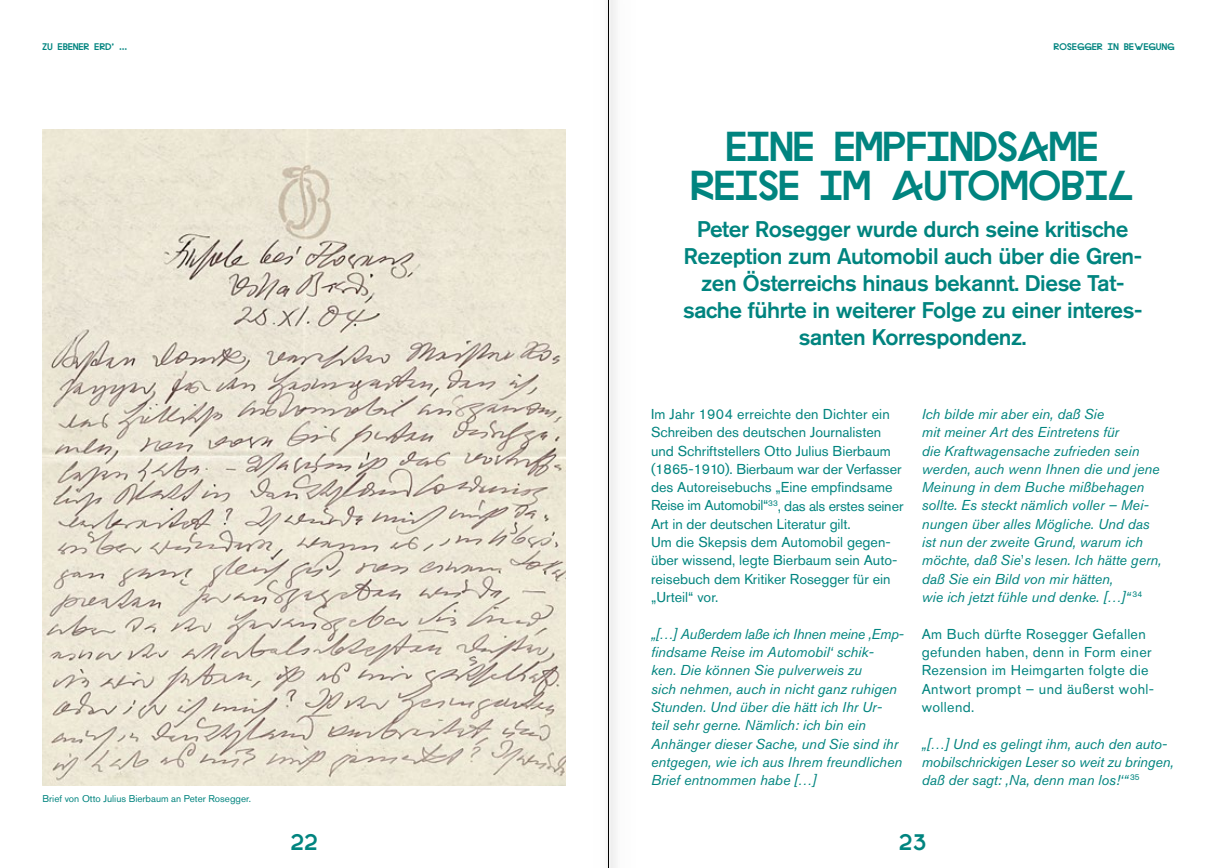
<style>
.page{position:relative;width:1217px;height:868px;background:#fff}
.page>*{position:absolute;margin:0;border:0;box-sizing:border-box;transform-origin:0 0}
.t1{font:39px/39px "Lyno Stan";letter-spacing:.02em;color:#00847f;text-align:center}
.t2{font:500 22.5px/27px "Akzidenz Grotesk Std";letter-spacing:-.02em;color:#00847f;text-align:center}
.t3{font:21px "Lyno Stan";color:#00847f}
.t4{font:italic 14.25px/18.3px "Akzidenz Grotesk Std";color:#00847f}
.t5{font:14.25px/18.3px "Akzidenz Grotesk Std";color:#00847f}
.t6{font:14.25px/18.3px "Akzidenz Grotesk Std";letter-spacing:.025em;color:#00847f}
.t7{font:9.75px "Akzidenz Grotesk Std";color:#00847f}
.t8{font:9px "Lyno Stan";letter-spacing:.05em;color:#00847f}
.s1{font-style:normal}
</style>
<div class="page">
<img style="left:43px;top:129px;width:523px;height:656px">
<hr style="left:608px;top:0;width:1px;height:867px;background:#000">
<p class="t8" style="left:43px;top:39px;width:86px">ZU EBENER ERD’ ...</p>
<p class="t7" style="left:43px;top:792px;width:210px">Brief von Otto Julius Bierbaum an Peter Rosegger.</p>
<p class="t8" style="left:1053px;top:39px;width:122px">ROSEGGER IN BEWEGUNG</p>
<h1 class="t1" style="left:691px;top:123px;width:443px">EINE EMPFINDSAME<br>REISE IM AUTOMOBIL</h1>
<h2 class="t2" style="left:683px;top:215px;width:461px">Peter Rosegger wurde durch seine kritische Rezeption zum Automobil auch über die Gren&shy;zen Österreichs hinaus bekannt. Diese Tat&shy;sache führte in weiterer Folge zu einer interes&shy;santen Korrespondenz.</h2>
<p class="t5" style="left:651px;top:404px;width:254px">Im Jahr 1904 erreichte den Dichter ein Schreiben des deutschen Journalisten und Schriftstellers Otto Julius Bierbaum (1865-1910). Bierbaum war der Verfasser des Autoreisebuchs „Eine empfindsame Reise im Automobil“<sup>33</sup>, das als erstes seiner Art in der deutschen Literatur gilt.<br>Um die Skepsis dem Automobil gegen&shy;über wissend, legte Bierbaum sein Auto&shy;reisebuch dem Kritiker Rosegger für ein „Urteil“ vor.</p>
<p class="t4" style="left:651px;top:624px;width:254px">„[…] Außerdem laße ich Ihnen meine ‚Emp&shy;findsame Reise im Automobil‘ schik-<br>ken. Die können Sie pulverweis zu<br>sich nehmen, auch in nicht ganz ruhigen Stunden. Und über die hätt ich Ihr Ur-<br>teil sehr gerne. Nämlich: ich bin ein Anhänger dieser Sache, und Sie sind ihr entgegen, wie ich aus Ihrem freundlichen Brief entnommen habe […]</p>
<p class="t4" style="left:921px;top:404px;width:241px">Ich bilde mir aber ein, daß Sie<br>mit meiner Art des Eintretens für<br>die Kraftwagensache zufrieden sein werden, auch wenn Ihnen die und jene Meinung in dem Buche mißbehagen sollte. Es steckt nämlich voller – Mei&shy;nungen über alles Mögliche. Und das ist nun der zweite Grund, warum ich möchte, daß Sie<span class="s1">’</span>s lesen. Ich hätte gern, daß Sie ein Bild von mir hätten,<br>wie ich jetzt fühle und denke. […]“ <sup>34</sup></p>
<p class="t6" style="left:921px;top:624px;width:234px">Am Buch dürfte Rosegger Gefallen gefunden haben, denn in Form einer<br>Rezension im Heimgarten folgte die<br>Antwort prompt – und äußerst wohl&shy;wollend.</p>
<p class="t4" style="left:921px;top:734px;width:253px">„[…] Und es gelingt ihm, auch den auto&shy;mobilschrickigen Leser so weit zu bringen, daß der sagt: ‚Na, denn man los!‘“ <sup>35</sup></p>
<h3 class="t3" style="left:291px;top:824px;width:27px">22</h3>
<h3 class="t3" style="left:899px;top:824px;width:28px">23</h3>
</div>
